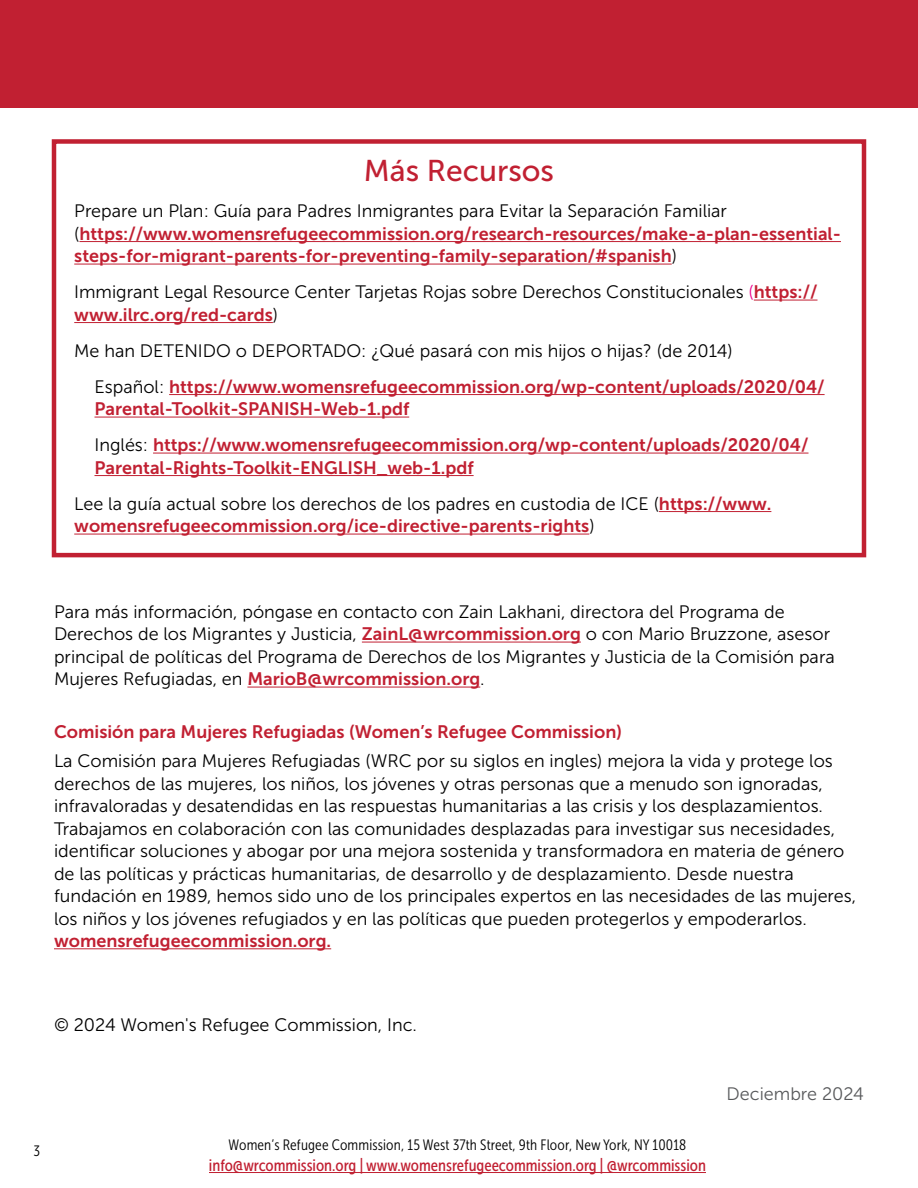
<style>
.page{position:relative;width:918px;height:1188px;background:#fff}
.page>*{position:absolute;margin:0;border:0;box-sizing:border-box;transform-origin:0 0}
.Heading_2{font:30px "Museo Sans 500";color:#c12032}
.Body{font:18px/22.5px "Museo Sans 300";color:#000}
.Body-2{font:18px/22.5px "Museo Sans 700";color:#c12032}
.Heading_3{font:18px "Museo Sans 700";color:#c12032}
.Body-3{font:18px "Museo Sans 300";color:#58595b}
.t1{font:16.5px "Museo Sans Cond 500";color:#c12032}
.t2{font:15px "Museo Sans Cond 300";letter-spacing:.01em;color:#000}
.s1{font-family:"Museo Sans 300";color:#000}
.s2{color:#ec008c}
.s3{font-family:"Museo Sans 700";color:#c12032}
</style>
<div class="page">
<div style="left:0;top:0;width:918px;height:108px;background:#c12032"></div>
<hr style="left:79px;top:241px;width:762px;height:1px;background:#c12032">
<hr style="left:74px;top:264px;width:598px;height:1px;background:#c12032">
<hr style="left:754px;top:300px;width:63px;height:1px;background:#c12032">
<hr style="left:74px;top:322px;width:199px;height:1px;background:#c12032">
<hr style="left:169px;top:394px;width:656px;height:1px;background:#c12032">
<hr style="left:94px;top:417px;width:315px;height:1px;background:#c12032">
<hr style="left:153px;top:453px;width:656px;height:1px;background:#c12032">
<hr style="left:94px;top:475px;width:380px;height:1px;background:#c12032">
<hr style="left:659px;top:511px;width:112px;height:1px;background:#c12032">
<hr style="left:74px;top:534px;width:515px;height:1px;background:#c12032">
<hr style="left:362px;top:642px;width:219px;height:1px;background:#c12032">
<hr style="left:247px;top:687px;width:233px;height:1px;background:#c12032">
<hr style="left:54px;top:949px;width:277px;height:1px;background:#c12032">
<hr style="left:209px;top:1172px;width:497px;height:1px;background:#c12032">
<div style="left:52px;top:139px;width:814px;height:418px;border:4px solid #c12032"></div>
<h2 class="Heading_2" style="left:364px;top:155px;width:192px">Más Recursos</h2>
<p class="Body-2" style="left:74px;top:200px;width:768px"><span class="s1">Prepare un Plan: Guía para Padres Inmigrantes para Evitar la Separación Familiar (</span>https://www.womensrefugeecommission.org/research-resources/make-a-plan-essential&shy;steps-for-migrant-parents-for-preventing-family-separation/#spanish<span class="s1">)</span></p>
<p class="Body" style="left:74px;top:281px;width:745px">Immigrant Legal Resource Center Tarjetas Rojas sobre Derechos Constitucionales <span class="s2">(</span><span class="s3">https:// www.ilrc.org/red-cards</span>)</p>
<p class="Body" style="left:74px;top:339px;width:660px">Me han DETENIDO o DEPORTADO: ¿Qué pasará con mis hijos o hijas? (de 2014)</p>
<p class="Body-2" style="left:94px;top:375px;width:732px"><span class="s1">Español:</span> https://www.womensrefugeecommission.org/wp-content/uploads/2020/04/<br>Parental-Toolkit-SPANISH-Web-1.pdf</p>
<p class="Body-2" style="left:94px;top:434px;width:716px"><span class="s1">Inglés:</span> https://www.womensrefugeecommission.org/wp-content/uploads/2020/04/<br>Parental-Rights-Toolkit-ENGLISH_web-1.pdf</p>
<p class="Body-2" style="left:74px;top:492px;width:699px"><span class="s1">Lee la guía actual sobre los derechos de los padres en custodia de ICE (</span>https://www. womensrefugeecommission.org/ice-directive-parents-rights<span class="s1">)</span></p>
<p class="Body" style="left:54px;top:600px;width:782px">Para más información, póngase en contacto con Zain Lakhani, directora del Programa de Derechos de los Migrantes y Justicia, <span class="s3">ZainL@wrcommission.org</span> o con Mario Bruzzone, asesor principal de políticas del Programa de Derechos de los Migrantes y Justicia de la Comisión para Mujeres Refugiadas, en <span class="s3">MarioB@wrcommission.org</span>.</p>
<h3 class="Heading_3" style="left:54px;top:722px;width:569px">Comisión para Mujeres Refugiadas (Women’s Refugee Commission)</h3>
<p class="Body" style="left:54px;top:750px;width:804px">La Comisión para Mujeres Refugiadas (WRC por su siglos en ingles) mejora la vida y protege los derechos de las mujeres, los niños, los jóvenes y otras personas que a menudo son ignoradas, infravaloradas y desatendidas en las respuestas humanitarias a las crisis y los desplazamientos.<br>Trabajamos en colaboración con las comunidades desplazadas para investigar sus necesidades, identificar soluciones y abogar por una mejora sostenida y transformadora en materia de género de las políticas y prácticas humanitarias, de desarrollo y de desplazamiento. Desde nuestra fundación en 1989, hemos sido uno de los principales expertos en las necesidades de las mujeres, los niños y los jóvenes refugiados y en las políticas que pueden protegerlos y empoderarlos. <span class="s3">womensrefugeecommission.org.</span></p>
<p class="Body" style="left:54px;top:1014px;width:365px">© 2024 Women's Refugee Commission, Inc.</p>
<p class="t2" style="left:34px;top:1143px;width:8px">3</p>
<p class="t2" style="left:229px;top:1137px;width:459px">Women’s Refugee Commission, 15 West 37th Street, 9th Floor, New York, NY 10018</p>
<p class="t1" style="left:209px;top:1156px;width:499px">info@wrcommission.org | www.womensrefugeecommission.org | @wrcommission</p>
<p class="Body-3" style="left:727px;top:1084px;width:139px">Deciembre 2024</p>
</div>
